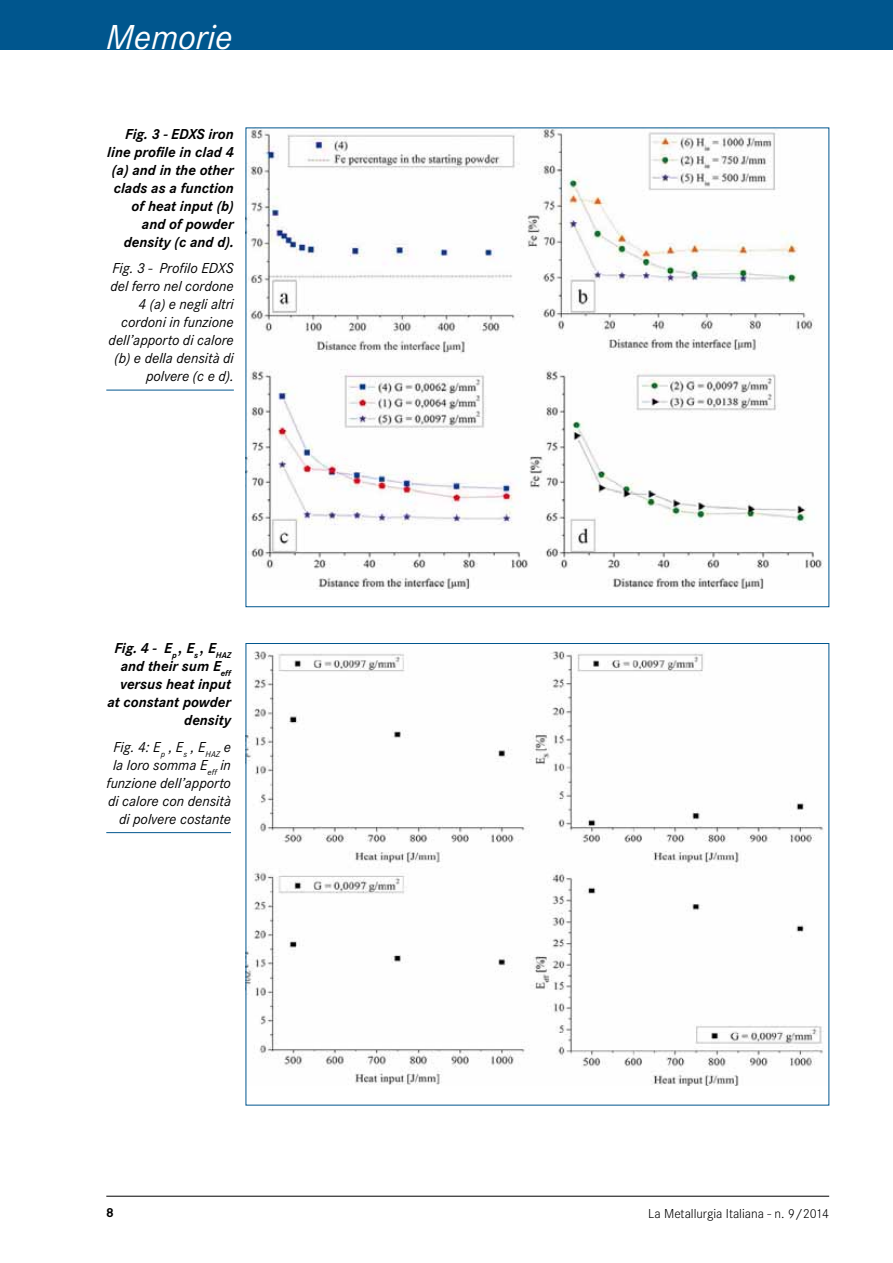
<style>
.page{position:relative;width:893px;height:1263px;background:#fff}
.page>*{position:absolute;margin:0;border:0;box-sizing:border-box;transform-origin:0 0}
.t1{font:italic 36px "Corporate S";color:#fff}
.t2{font:italic 15px/18px "Corporate S";color:#000;text-align:right}
.t3{font:italic 700 15px/18px "Corporate S";color:#000;text-align:right}
.t4{font:300 13.5px "Corporate S";color:#000}
.t5{font:700 13.5px "Corporate S";color:#000}
</style>
<div class="page">
<div style="left:0;top:0;width:893px;height:50px;background:#00568e"></div>
<hr style="left:106px;top:1196px;width:723px;height:1px;background:#000">
<img style="left:248px;top:129px;width:575px;height:460px">
<hr style="left:106px;top:390px;width:128px;height:1px;background:#00568e">
<hr style="left:106px;top:832px;width:125px;height:1px;background:#00568e">
<img style="left:248px;top:651px;width:576px;height:434px">
<h1 class="t1" style="left:106px;top:17px;width:128px">Memorie</h1>
<p class="t3" style="left:107px;top:125px;width:128px">Fig. 3 - EDXS iron line profile in clad 4 (a) and in the other clads as a function of heat input (b) and of powder density (c and d).</p>
<p class="t2" style="left:109px;top:259px;width:127px">Fig. 3 - Profilo EDXS del ferro nel cordone<br>4 (a) e negli altri cordoni in funzione dell’apporto di calore (b) e della densità di polvere (c e d).</p>
<p class="t3" style="left:107px;top:639px;width:125px">Fig. 4 - E<sub>p</sub> , E<sub>s</sub> , E<sub>HAZ </sub>and their sum E<sub>eff </sub>versus heat input at constant powder density</p>
<p class="t2" style="left:106px;top:738px;width:126px">Fig. 4: E<sub>p</sub> , E<sub>s</sub> , E<sub>HAZ</sub> e la loro somma E<sub>eff</sub> in funzione dell’apporto di calore con densità di polvere costante</p>
<p class="t5" style="left:106px;top:1205px;width:9px">8</p>
<p class="t4" style="left:648px;top:1206px;width:182px">La Metallurgia Italiana - n. 9/2014</p>
</div>
